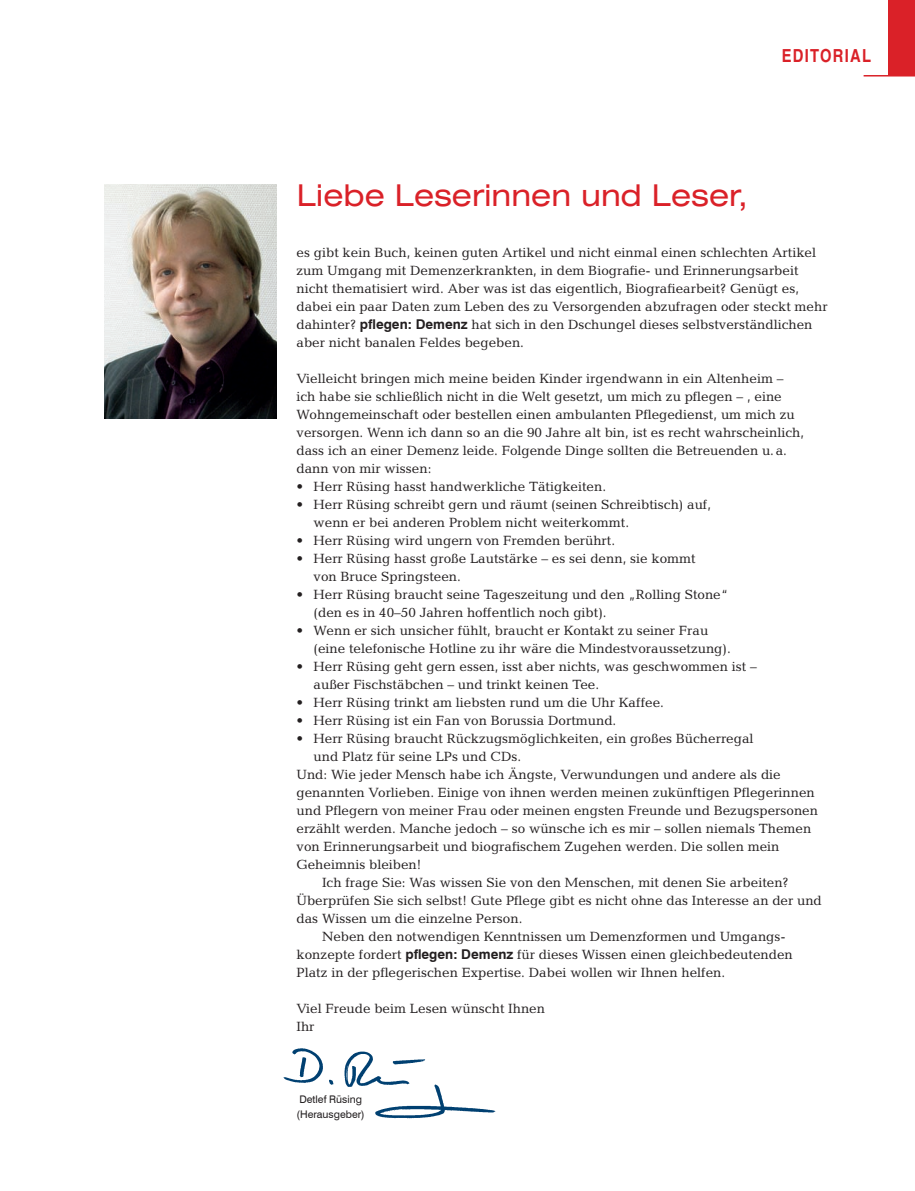
<style>
.page{position:relative;width:915px;height:1191px;background:#fff}
.page>*{position:absolute;margin:0;border:0;box-sizing:border-box;transform-origin:0 0}
.t1{font:expanded 30px "Swiss 721 BT";color:#da2128}
.t2{font:700 condensed 18px "Helvetica";letter-spacing:.07em;color:#da2128}
.t3{font:13.5px/18px "Candida";color:#231f20}
.t4{font:10.5px/15px "Swiss 721 BT";color:#231f20}
.s1{font-family:"Swiss 721 BT";font-weight:700}
</style>
<div class="page">
<div style="left:887px;top:0;width:27px;height:76px;background:#da2128"></div>
<hr style="left:863px;top:75px;width:51px;height:1px;background:#da2128">
<img style="left:105px;top:185px;width:171px;height:234px">
<img style="left:283px;top:1048px;width:213px;height:71px">
<h2 class="t2" style="left:781px;top:45px;width:91px">EDITORIAL</h2>
<h1 class="t1" style="left:296px;top:178px;width:453px">Liebe Leserinnen und Leser,</h1>
<p class="t3" style="left:296px;top:243px;width:532px">es gibt kein Buch, keinen guten Artikel und nicht einmal einen schlechten Artikel zum Umgang mit Demenzerkrankten, in dem Biografie- und Erinnerungsarbeit nicht thematisiert wird. Aber was ist das eigentlich, Biografiearbeit? Genügt es, dabei ein paar Daten zum Leben des zu Versorgenden abzufragen oder steckt mehr dahinter? <span class="s1">pflegen: Demenz</span> hat sich in den Dschungel dieses selbstverständlichen aber nicht banalen Feldes begeben.</p>
<p class="t3" style="left:296px;top:369px;width:509px">Vielleicht bringen mich meine beiden Kinder irgendwann in ein Altenheim – ich habe sie schließlich nicht in die Welt gesetzt, um mich zu pflegen – , eine Wohngemeinschaft oder bestellen einen ambulanten Pflegedienst, um mich zu versorgen. Wenn ich dann so an die 90 Jahre alt bin, ist es recht wahrscheinlich, dass ich an einer Demenz leide. Folgende Dinge sollten die Betreuenden u. a. dann von mir wissen:</p>
<p class="t3" style="left:296px;top:477px;width:311px">• Herr Rüsing hasst handwerkliche Tätigkeiten.</p>
<p class="t3" style="left:313px;top:495px;width:399px;text-indent:-17px">• Herr Rüsing schreibt gern und räumt (seinen Schreibtisch) auf, wenn er bei anderen Problem nicht weiterkommt.</p>
<p class="t3" style="left:296px;top:531px;width:320px">• Herr Rüsing wird ungern von Fremden berührt.</p>
<p class="t3" style="left:313px;top:549px;width:383px;text-indent:-17px">• Herr Rüsing hasst große Lautstärke – es sei denn, sie kommt von Bruce Springsteen.</p>
<p class="t3" style="left:313px;top:585px;width:416px;text-indent:-17px">• Herr Rüsing braucht seine Tageszeitung und den „Rolling Stone“ (den es in 40–50 Jahren hoffentlich noch gibt).</p>
<p class="t3" style="left:313px;top:621px;width:418px;text-indent:-17px">• Wenn er sich unsicher fühlt, braucht er Kontakt zu seiner Frau (eine telefonische Hotline zu ihr wäre die Mindestvoraussetzung).</p>
<p class="t3" style="left:313px;top:657px;width:444px;text-indent:-17px">• Herr Rüsing geht gern essen, isst aber nichts, was geschwommen ist – außer Fischstäbchen – und trinkt keinen Tee.</p>
<p class="t3" style="left:296px;top:693px;width:369px">• Herr Rüsing trinkt am liebsten rund um die Uhr Kaffee.</p>
<p class="t3" style="left:296px;top:711px;width:321px">• Herr Rüsing ist ein Fan von Borussia Dortmund.</p>
<p class="t3" style="left:296px;top:729px;width:458px">• Herr Rüsing braucht Rückzugsmöglichkeiten, ein großes Bücherregal</p>
<p class="t3" style="left:313px;top:747px;width:209px">und Platz für seine LPs und CDs.</p>
<p class="t3" style="left:296px;top:765px;width:485px">Und: Wie jeder Mensch habe ich Ängste, Verwundungen und andere als die</p>
<p class="t3" style="left:296px;top:783px;width:519px">genannten Vorlieben. Einige von ihnen werden meinen zukünftigen Pflegerinnen</p>
<p class="t3" style="left:296px;top:801px;width:523px">und Pflegern von meiner Frau oder meinen engsten Freunde und Bezugspersonen</p>
<p class="t3" style="left:296px;top:819px;width:516px">erzählt werden. Manche jedoch – so wünsche ich es mir – sollen niemals Themen</p>
<p class="t3" style="left:296px;top:837px;width:484px">von Erinnerungsarbeit und biografischem Zugehen werden. Die sollen mein</p>
<p class="t3" style="left:296px;top:855px;width:126px">Geheimnis bleiben!</p>
<p class="t3" style="left:322px;top:873px;width:468px">Ich frage Sie: Was wissen Sie von den Menschen, mit denen Sie arbeiten?</p>
<p class="t3" style="left:296px;top:891px;width:526px">Überprüfen Sie sich selbst! Gute Pflege gibt es nicht ohne das Interesse an der und</p>
<p class="t3" style="left:296px;top:909px;width:227px">das Wissen um die einzelne Person.</p>
<p class="t3" style="left:322px;top:927px;width:465px">Neben den notwendigen Kenntnissen um Demenzformen und Umgangs-</p>
<p class="t3" style="left:296px;top:945px;width:497px">konzepte fordert <span class="s1">pflegen: Demenz</span> für dieses Wissen einen gleichbedeutenden</p>
<p class="t3" style="left:296px;top:963px;width:430px">Platz in der pflegerischen Expertise. Dabei wollen wir Ihnen helfen.</p>
<p class="t3" style="left:296px;top:999px;width:250px">Viel Freude beim Lesen wünscht Ihnen<br>Ihr</p>
<p class="t4" style="left:296px;top:1091px;width:70px">Detlef Rüsing (Herausgeber)</p>
</div>
